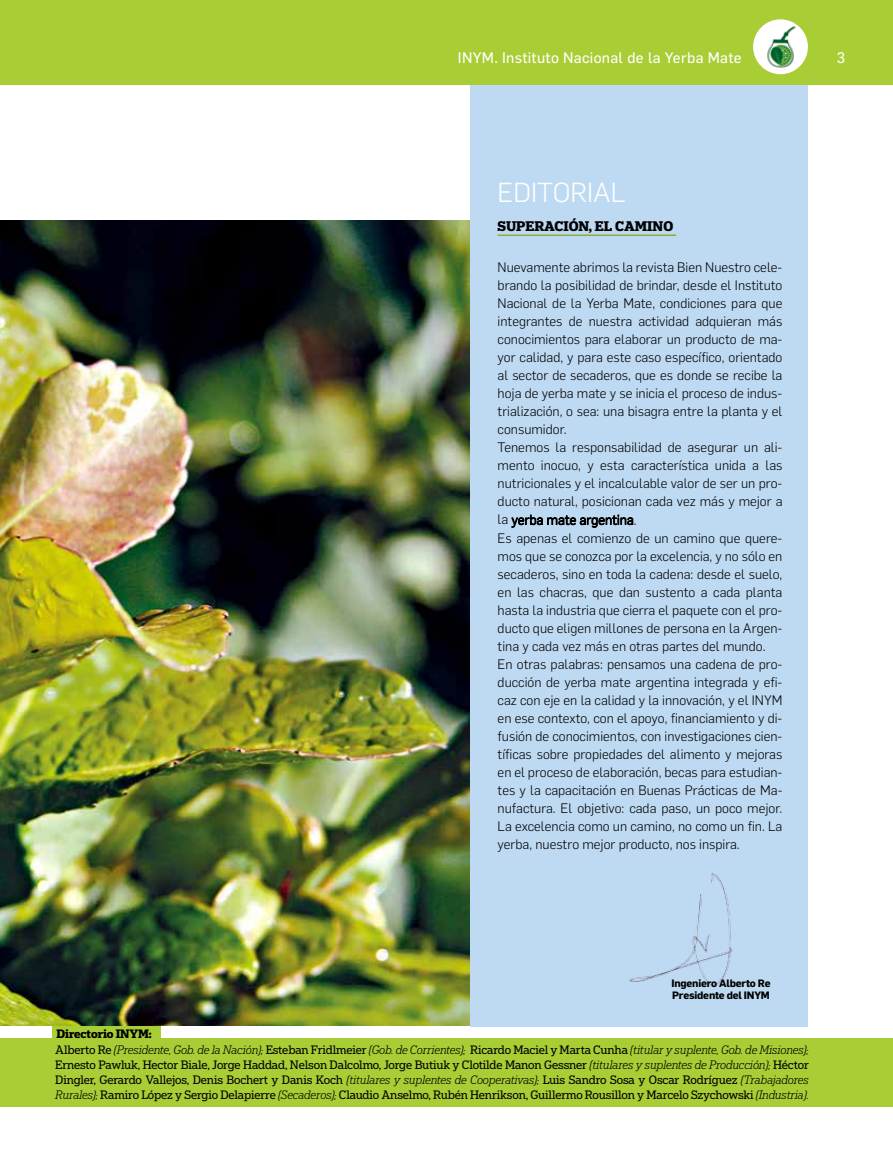
<style>
.page{position:relative;width:893px;height:1170px;background:#fff}
.page>*{position:absolute;margin:0;border:0;box-sizing:border-box;transform-origin:0 0}
.t1{font:300 27px "Flama";color:#fff}
.t2{font:15px "Flama Basic";letter-spacing:.02em;color:#fff}
.t3{font:300 13.5px/18px "Flama";color:#000}
.t4{font:700 13.2px "Popular";color:#000}
.t5{font:11.55px/15px "Popular";letter-spacing:-.01em;color:#000;text-align:justify}
.t6{font:700 11.55px "Popular";letter-spacing:-.01em;color:#000}
.t7{font:700 10.5px/12px "Flama";letter-spacing:-.02em;color:#000}
.s1{font-weight:300;font-style:italic}
</style>
<div class="page">
<img style="left:0;top:220px;width:471px;height:805px">
<div style="left:0;top:0;width:893px;height:85px;background:#a9cd34"></div>
<div style="left:471px;top:85px;width:337px;height:941px;background:#bedaf2"></div>
<div style="left:753px;top:19px;width:55px;height:55px;background:#fff;border-radius:50%"></div>
<img style="left:767px;top:26px;width:29px;height:42px">
<hr style="left:498px;top:234px;width:178px;height:2px;background:#91ab36">
<img style="left:629px;top:873px;width:104px;height:114px">
<svg style="left:511px;top:514px;width:122px;height:13px"></svg>
<div style="left:0;top:1037px;width:893px;height:69px;background:#a9cd34"></div>
<div style="left:52px;top:1026px;width:108px;height:17px;background:#a9cd34"></div>
<p class="t2" style="left:458px;top:47px;width:285px">INYM. Instituto Nacional de la Yerba Mate</p>
<p class="t2" style="left:837px;top:47px;width:10px">3</p>
<h1 class="t1" style="left:498px;top:174px;width:130px">EDITORIAL</h1>
<p class="t4" style="left:498px;top:217px;width:177px">SUPERACIÓN, EL CAMINO</p>
<p class="t3" style="left:498px;top:258px;width:286px">Nuevamente abrimos la revista Bien Nuestro cele&shy;brando la posibilidad de brindar, desde el Instituto Nacional de la Yerba Mate, condiciones para que integrantes de nuestra actividad adquieran más conocimientos para elaborar un producto de ma&shy;yor calidad, y para este caso específico, orientado al sector de secaderos, que es donde se recibe la hoja de yerba mate y se inicia el proceso de indus&shy;trialización, o sea: una bisagra entre la planta y el consumidor.<br>Tenemos la responsabilidad de asegurar un ali&shy;mento inocuo, y esta característica unida a las nutricionales y el incalculable valor de ser un pro&shy;ducto natural, posicionan cada vez más y mejor a la yerba mate argentina.<br>Es apenas el comienzo de un camino que quere&shy;mos que se conozca por la excelencia, y no sólo en secaderos, sino en toda la cadena: desde el suelo, en las chacras, que dan sustento a cada planta hasta la industria que cierra el paquete con el pro&shy;ducto que eligen millones de persona en la Argen&shy;tina y cada vez más en otras partes del mundo.<br>En otras palabras: pensamos una cadena de pro&shy;ducción de yerba mate argentina integrada y efi&shy;caz con eje en la calidad y la innovación, y el INYM en ese contexto, con el apoyo, financiamiento y di&shy;fusión de conocimientos, con investigaciones cien&shy;tíficas sobre propiedades del alimento y mejoras en el proceso de elaboración, becas para estudian&shy;tes y la capacitación en Buenas Prácticas de Ma&shy;nufactura. El objetivo: cada paso, un poco mejor.<br>La excelencia como un camino, no como un fin. La yerba, nuestro mejor producto, nos inspira.</p>
<p class="t6" style="left:57px;top:1026px;width:97px">Directorio INYM:</p>
<p class="t7" style="left:671px;top:976px;width:101px">Ingeniero Alberto Re<br>Presidente del INYM</p>
<p class="t5" style="left:55px;top:1042px;width:755px">Alberto Re <span class="s1">(Presidente, Gob. de la Nación);</span> Esteban Fridlmeier <span class="s1">(Gob. de Corrientes);</span> Ricardo Maciel y Marta Cunha <span class="s1">(titular y suplente, Gob. de Misiones); </span>Ernesto Pawluk, Hector Biale, Jorge Haddad, Nelson Dalcolmo, Jorge Butiuk y Clotilde Manon Gessner <span class="s1">(titulares y suplentes de Producción);</span> Héctor Dingler, Gerardo Vallejos, Denis Bochert y Danis Koch <span class="s1">(titulares y suplentes de Cooperativas);</span> Luis Sandro Sosa y Oscar Rodríguez <span class="s1">(Trabajadores Rurales);</span> Ramiro López y Sergio Delapierre <span class="s1">(Secaderos);</span> Claudio Anselmo, Rubén Henrikson, Guillermo Rousillon y Marcelo Szychowski <span class="s1">(Industria).</span></p>
</div>
